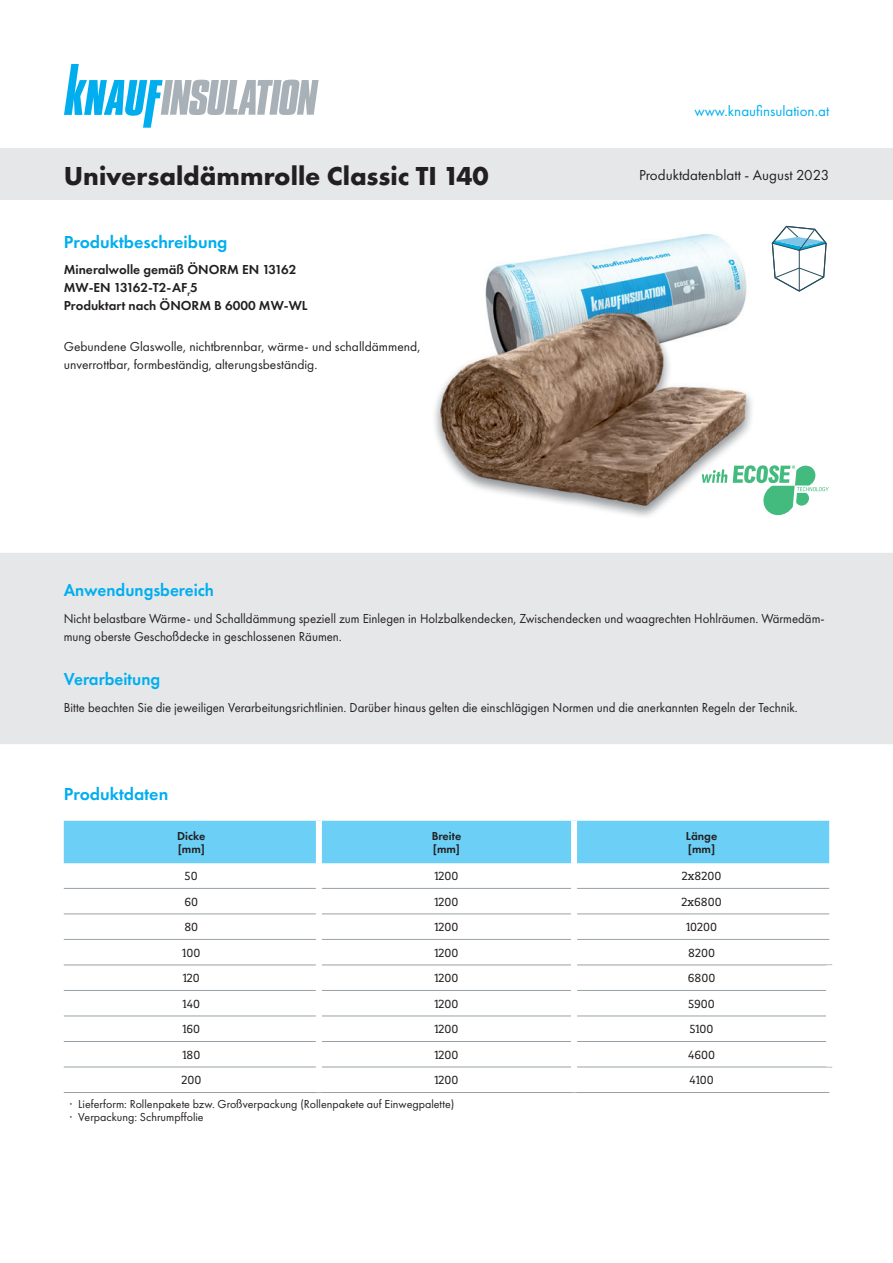
<style>
.page{position:relative;width:893px;height:1263px;background:#fff}
.page>*{position:absolute;margin:0;border:0;box-sizing:border-box;transform-origin:0 0}
.t1{font:700 27px "Futura PT";color:#231f20}
.t2{font:600 18px "Futura PT";color:#00aeef}
.t3{font:600 18px "Futura PT";color:#00aeef;scale:.95 1}
.t4{font:15px "Futura PT";color:#231f20}
.t5{font:15px "Futura PT";color:#00aeef}
.t6{font:13.5px/18px "Futura PT";color:#231f20;scale:.95 1}
.t7{font:13.5px/18px "Futura PT";color:#231f20}
.t8{font:600 13.5px/18px "Futura PT";color:#231f20}
.t9{font:12px "Dobra Slab";color:#231f20}
.t10{font:12px/13.5px "Futura PT";color:#231f20}
.t11{font:600 12px/13.5px "Futura PT";color:#231f20}
</style>
<div class="page">
<svg style="left:64px;top:64px;width:255px;height:64px"></svg>
<div style="left:0;top:149px;width:893px;height:51px;background:#e6e7e9"></div>
<div style="left:1px;top:554px;width:891px;height:189px;background:#e6e7e9"></div>
<div style="left:0;top:553px;width:893px;height:191px;border:2px solid #e6e7e9"></div>
<img style="left:435px;top:234px;width:317px;height:283px">
<div style="left:64px;top:821px;width:765px;height:42px;background:#6bcff6"></div>
<hr style="left:64px;top:888px;width:252px;height:1px;background:#97a1a7">
<hr style="left:322px;top:888px;width:249px;height:1px;background:#97a1a7">
<hr style="left:577px;top:888px;width:252px;height:1px;background:#97a1a7">
<hr style="left:64px;top:913px;width:252px;height:1px;background:#97a1a7">
<hr style="left:322px;top:913px;width:249px;height:1px;background:#97a1a7">
<hr style="left:577px;top:913px;width:252px;height:1px;background:#97a1a7">
<hr style="left:64px;top:939px;width:252px;height:1px;background:#97a1a7">
<hr style="left:322px;top:939px;width:249px;height:1px;background:#97a1a7">
<hr style="left:577px;top:939px;width:252px;height:1px;background:#97a1a7">
<hr style="left:64px;top:964px;width:252px;height:1px;background:#97a1a7">
<hr style="left:322px;top:964px;width:249px;height:1px;background:#97a1a7">
<hr style="left:577px;top:964px;width:255px;height:1px;background:#97a1a7">
<hr style="left:64px;top:990px;width:252px;height:1px;background:#97a1a7">
<hr style="left:322px;top:990px;width:249px;height:1px;background:#97a1a7">
<hr style="left:577px;top:990px;width:249px;height:1px;background:#97a1a7">
<hr style="left:64px;top:1015px;width:252px;height:1px;background:#97a1a7">
<hr style="left:322px;top:1015px;width:249px;height:1px;background:#97a1a7">
<hr style="left:577px;top:1015px;width:249px;height:1px;background:#97a1a7">
<hr style="left:64px;top:1041px;width:252px;height:1px;background:#97a1a7">
<hr style="left:322px;top:1041px;width:249px;height:1px;background:#97a1a7">
<hr style="left:577px;top:1041px;width:249px;height:1px;background:#97a1a7">
<hr style="left:64px;top:1066px;width:252px;height:1px;background:#97a1a7">
<hr style="left:322px;top:1066px;width:249px;height:1px;background:#97a1a7">
<hr style="left:577px;top:1066px;width:255px;height:1px;background:#97a1a7">
<hr style="left:64px;top:1092px;width:255px;height:1px;background:#97a1a7">
<hr style="left:319px;top:1092px;width:255px;height:1px;background:#97a1a7">
<hr style="left:574px;top:1092px;width:255px;height:1px;background:#97a1a7">
<div style="left:316px;top:821px;width:6px;height:42px;background:#fff"></div>
<div style="left:571px;top:821px;width:6px;height:42px;background:#fff"></div>
<svg style="left:771px;top:225px;width:56px;height:67px"></svg>
<svg style="left:702px;top:469px;width:25px;height:14px"></svg>
<svg style="left:733px;top:465px;width:96px;height:50px"></svg>
<p class="t5" style="left:694px;top:102px;width:136px">www.knaufinsulation.at</p>
<h1 class="t1" style="left:64px;top:158px;width:426px">Universaldämmrolle Classic TI 140</h1>
<p class="t4" style="left:639px;top:166px;width:192px">Produktdatenblatt - August 2023</p>
<h2 class="t2" style="left:64px;top:230px;width:165px">Produktbeschreibung</h2>
<p class="t8" style="left:64px;top:260px;width:245px">Mineralwolle gemäß ÖNORM EN 13162<br>MW-EN 13162-T2-AF<sub>r</sub>5<br>Produktart nach ÖNORM B 6000 MW-WL</p>
<p class="t7" style="left:64px;top:337px;width:358px">Gebundene Glaswolle, nichtbrennbar, wärme- und schalldämmend, unverrottbar, formbeständig, alterungsbeständig.</p>
<h2 class="t3" style="left:64px;top:579px;width:160px">Anwendungsbereich</h2>
<p class="t6" style="left:64px;top:609px;width:802px">Nicht belastbare Wärme- und Schalldämmung speziell zum Einlegen in Holzbalkendecken, Zwischendecken und waagrechten Hohlräumen. Wärmedäm&shy;mung oberste Geschoßdecke in geschlossenen Räumen.</p>
<h2 class="t3" style="left:64px;top:668px;width:103px">Verarbeitung</h2>
<p class="t6" style="left:64px;top:698px;width:774px">Bitte beachten Sie die jeweiligen Verarbeitungsrichtlinien. Darüber hinaus gelten die einschlägigen Normen und die anerkannten Regeln der Technik.</p>
<h2 class="t2" style="left:64px;top:783px;width:106px">Produktdaten</h2>
<p class="t11" style="left:177px;top:829px;width:30px">Dicke [mm]</p>
<p class="t11" style="left:432px;top:829px;width:31px">Breite [mm]</p>
<p class="t11" style="left:686px;top:829px;width:33px">Länge [mm]</p>
<p class="t9" style="left:185px;top:869px;width:14px">50</p>
<p class="t9" style="left:434px;top:869px;width:26px">1200</p>
<p class="t9" style="left:682px;top:869px;width:41px">2x8200</p>
<p class="t9" style="left:184px;top:894px;width:15px">60</p>
<p class="t9" style="left:434px;top:894px;width:26px">1200</p>
<p class="t9" style="left:681px;top:894px;width:42px">2x6800</p>
<p class="t9" style="left:184px;top:920px;width:15px">80</p>
<p class="t9" style="left:434px;top:920px;width:26px">1200</p>
<p class="t9" style="left:686px;top:920px;width:33px">10200</p>
<p class="t9" style="left:182px;top:945px;width:20px">100</p>
<p class="t9" style="left:434px;top:945px;width:26px">1200</p>
<p class="t9" style="left:688px;top:945px;width:28px">8200</p>
<p class="t9" style="left:183px;top:971px;width:19px">120</p>
<p class="t9" style="left:434px;top:971px;width:26px">1200</p>
<p class="t9" style="left:688px;top:971px;width:29px">6800</p>
<p class="t9" style="left:183px;top:996px;width:19px">140</p>
<p class="t9" style="left:434px;top:996px;width:26px">1200</p>
<p class="t9" style="left:688px;top:996px;width:28px">5900</p>
<p class="t9" style="left:182px;top:1022px;width:19px">160</p>
<p class="t9" style="left:434px;top:1022px;width:26px">1200</p>
<p class="t9" style="left:690px;top:1022px;width:25px">5100</p>
<p class="t9" style="left:182px;top:1048px;width:19px">180</p>
<p class="t9" style="left:434px;top:1048px;width:26px">1200</p>
<p class="t9" style="left:688px;top:1048px;width:29px">4600</p>
<p class="t9" style="left:181px;top:1073px;width:21px">200</p>
<p class="t9" style="left:434px;top:1073px;width:26px">1200</p>
<p class="t9" style="left:689px;top:1073px;width:26px">4100</p>
<p class="t10" style="left:70px;top:1097px;width:386px">· Lieferform: Rollenpakete bzw. Großverpackung (Rollenpakete auf Einwegpalette) · Verpackung: Schrumpffolie</p>
</div>
